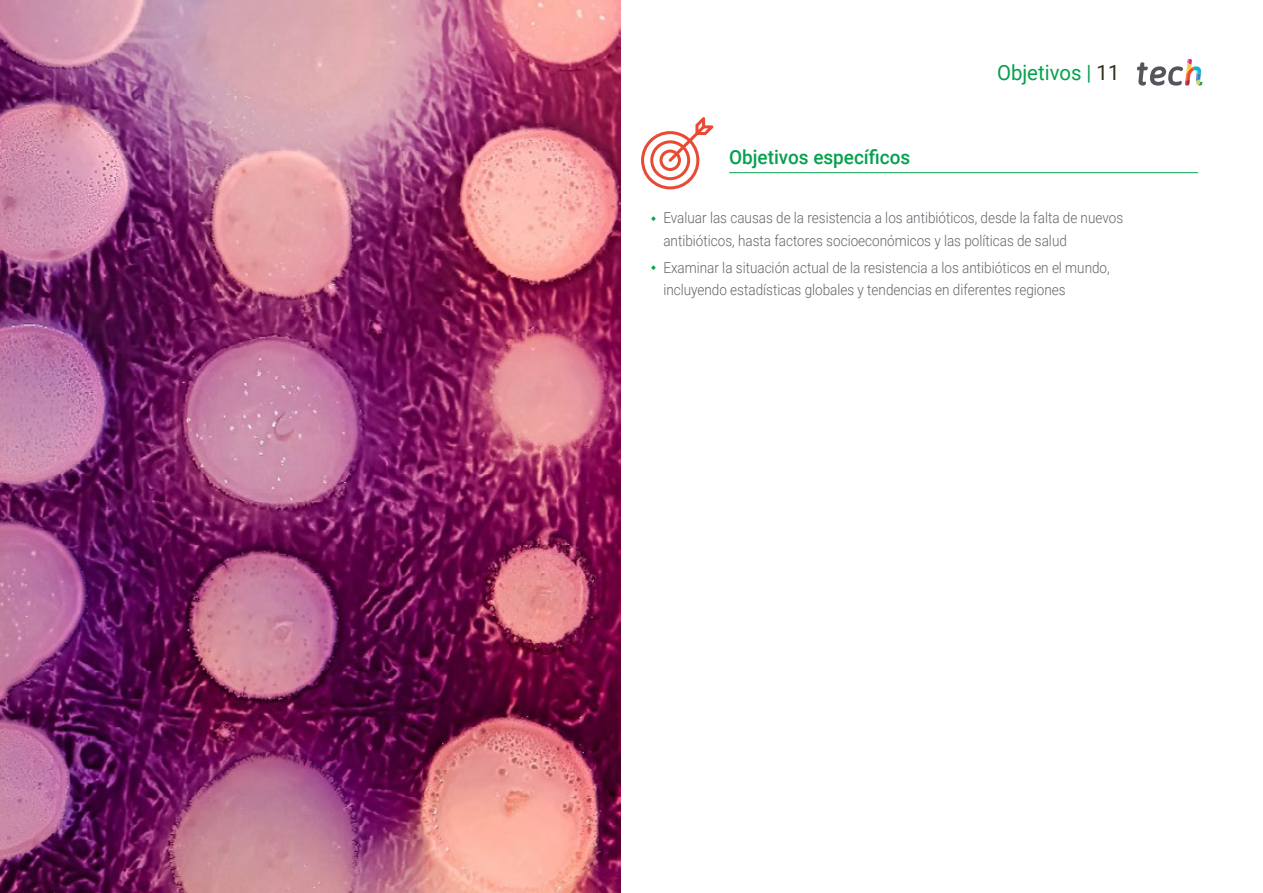
<style>
.page{position:relative;width:1263px;height:893px;background:#fff}
.page>*{position:absolute;margin:0;border:0;box-sizing:border-box;transform-origin:0 0}
.t1{font:21px "Roboto";color:#04a14d}
.t2{font:500 19.5px "Roboto";color:#04a14d}
.t3{font:300 15px/22.5px "Roboto";color:#61646a;scale:.9 1}
.s1{color:#312e20}
</style>
<div class="page">
<hr style="left:729px;top:172px;width:469px;height:1px;background:#04a14d">
<svg style="left:641px;top:117px;width:72px;height:72px"></svg>
<img style="left:0;top:0;width:621px;height:893px">
<svg style="left:1137px;top:59px;width:65px;height:27px"></svg>
<h2 class="t2" style="left:729px;top:144px;width:183px">Objetivos específicos</h2>
<h1 class="t1" style="left:997px;top:57px;width:124px">Objetivos | <span class="s1">11</span></h1>
<p class="t3" style="left:663px;top:206px;width:512px">Evaluar las causas de la resistencia a los antibióticos, desde la falta de nuevos antibióticos, hasta factores socioeconómicos y las políticas de salud</p>
<p class="t3" style="left:663px;top:255px;width:497px">Examinar la situación actual de la resistencia a los antibióticos en el mundo, incluyendo estadísticas globales y tendencias en diferentes regiones</p>
</div>
